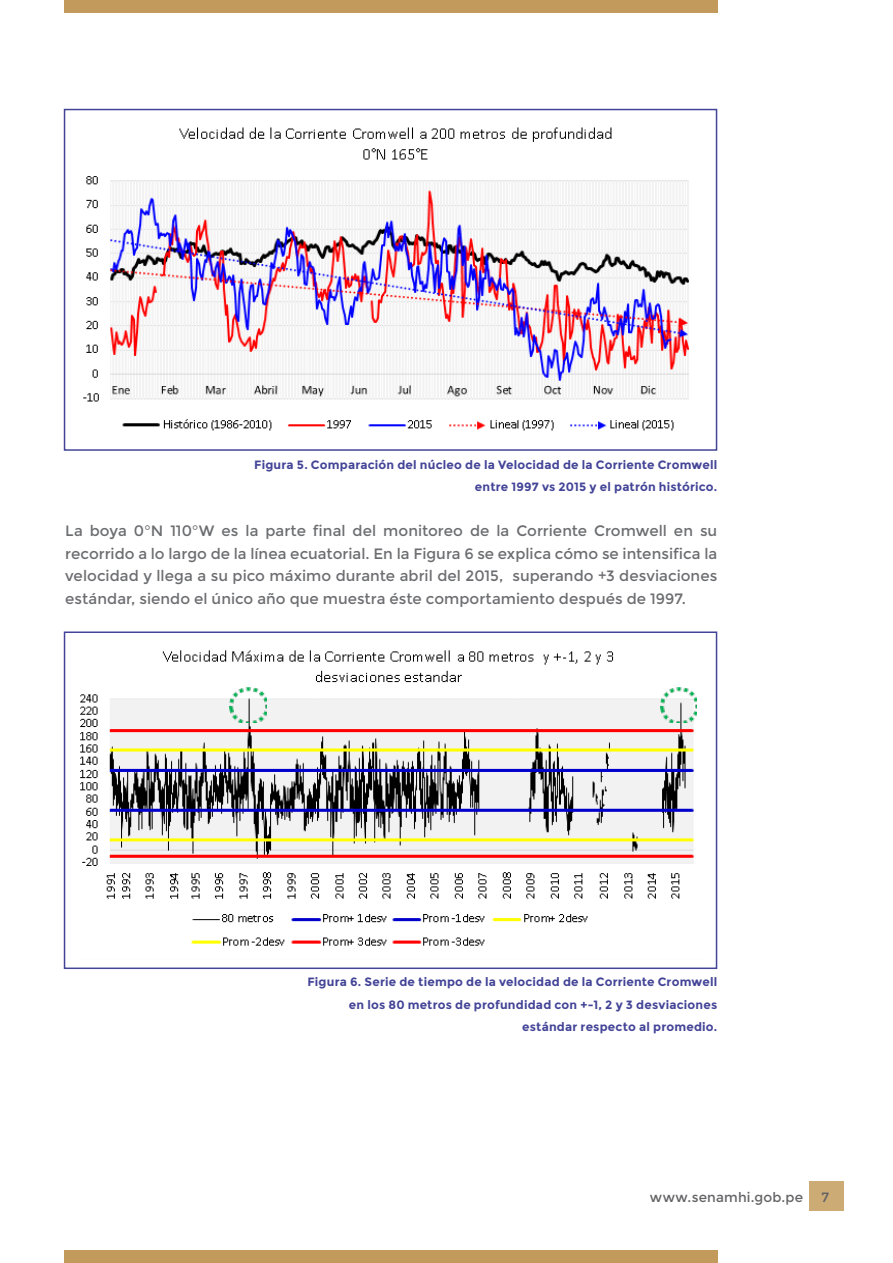
<style>
.page{position:relative;width:893px;height:1263px;background:#fff}
.page>*{position:absolute;margin:0;border:0;box-sizing:border-box;transform-origin:0 0}
.t1{font:15px/22.5px "Montserrat";color:#6c6d70;text-align:justify}
.t2{font:13.5px "Montserrat";letter-spacing:.015em;color:#636366}
.t3{font:700 12px/22.5px "Montserrat";letter-spacing:.015em;color:#434497;text-align:right}
</style>
<div class="page">
<div style="left:809px;top:1181px;width:34px;height:30px;background:#cdab75"></div>
<div style="left:64px;top:0;width:653px;height:13px;background:#c29a5b"></div>
<div style="left:64px;top:1250px;width:653px;height:13px;background:#c29a5b"></div>
<div style="left:64px;top:109px;width:653px;height:342px;border:2px solid #434497"></div>
<img style="left:83px;top:127px;width:606px;height:304px">
<div style="left:64px;top:631px;width:653px;height:338px;border:2px solid #434497"></div>
<img style="left:80px;top:650px;width:614px;height:296px">
<img style="left:230px;top:687px;width:36px;height:36px">
<img style="left:660px;top:687px;width:37px;height:36px">
<p class="t3" style="left:254px;top:453px;width:464px">Figura 5. Comparación del núcleo de la Velocidad de la Corriente Cromwell entre 1997 vs 2015 y el patrón histórico.</p>
<p class="t1" style="left:65px;top:520px;width:653px">La boya 0°N 110°W es la parte final del monitoreo de la Corriente Cromwell en su recorrido a lo largo de la línea ecuatorial. En la Figura 6 se explica cómo se intensifica la velocidad y llega a su pico máximo durante abril del 2015, superando +3 desviaciones estándar, siendo el único año que muestra éste comportamiento después de 1997.</p>
<p class="t3" style="left:307px;top:971px;width:411px">Figura 6. Serie de tiempo de la velocidad de la Corriente Cromwell en los 80 metros de profundidad con +-1, 2 y 3 desviaciones estándar respecto al promedio.</p>
<p class="t2" style="left:650px;top:1189px;width:155px">www.senamhi.gob.pe</p>
<p class="t2" style="left:821px;top:1189px;width:9px">7</p>
</div>
